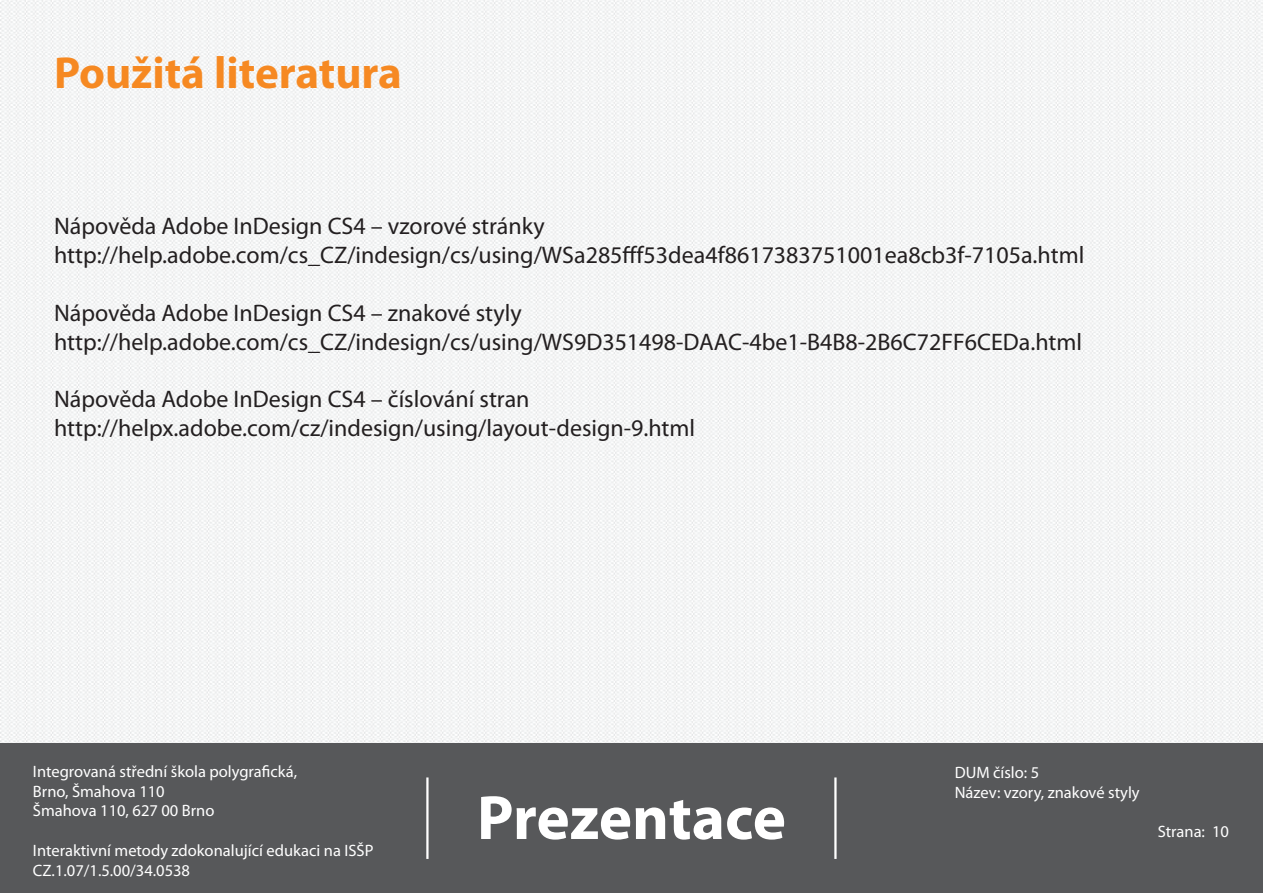
<style>
.page{position:relative;width:1263px;height:893px;background:#fff}
.page>*{position:absolute;margin:0;border:0;box-sizing:border-box;transform-origin:0 0}
.t1{font:700 63px "Myriad Pro";letter-spacing:-.005em;color:#fff}
.t2{font:700 45px "Myriad Pro";color:#f68922}
.t3{font:24px "Myriad Pro";color:#231f20}
.t4{font:16.5px/19.8px "Myriad Pro";color:#fff}
</style>
<div class="page">
<img style="left:0;top:0;width:1263px;height:743px">
<div style="left:0;top:743px;width:1263px;height:150px;background:#57585a"></div>
<hr style="left:426px;top:777px;width:3px;height:82px;background:#fff">
<hr style="left:834px;top:777px;width:2px;height:82px;background:#fff">
<p class="t2" style="left:54px;top:43px;width:349px">Použitá literatura</p>
<p class="t3" style="left:54px;top:212px;width:492px">Nápověda Adobe InDesign CS4 – vzorové stránky</p>
<p class="t3" style="left:54px;top:240px;width:1032px">http://help.adobe.com/cs_CZ/indesign/cs/using/WSa285fff53dea4f8617383751001ea8cb3f-7105a.html</p>
<p class="t3" style="left:54px;top:298px;width:469px">Nápověda Adobe InDesign CS4 – znakové styly</p>
<p class="t3" style="left:54px;top:327px;width:1030px">http://help.adobe.com/cs_CZ/indesign/cs/using/WS9D351498-DAAC-4be1-B4B8-2B6C72FF6CEDa.html</p>
<p class="t3" style="left:54px;top:384px;width:477px">Nápověda Adobe InDesign CS4 – číslování stran</p>
<p class="t3" style="left:54px;top:413px;width:643px">http://helpx.adobe.com/cz/indesign/using/layout-design-9.html</p>
<p class="t4" style="left:33px;top:761px;width:266px">Integrovaná střední škola polygrafická,<br>Brno, Šmahova 110<br>Šmahova 110, 627 00 Brno</p>
<p class="t4" style="left:33px;top:840px;width:342px">Interaktivní metody zdokonalující edukaci na ISŠP<br>CZ.1.07/1.5.00/34.0538</p>
<h1 class="t1" style="left:477px;top:777px;width:311px">Prezentace</h1>
<p class="t4" style="left:955px;top:762px;width:187px">DUM číslo: 5<br>Název: vzory, znakové styly</p>
<p class="t4" style="left:1158px;top:822px;width:73px">Strana: 10</p>
</div>
